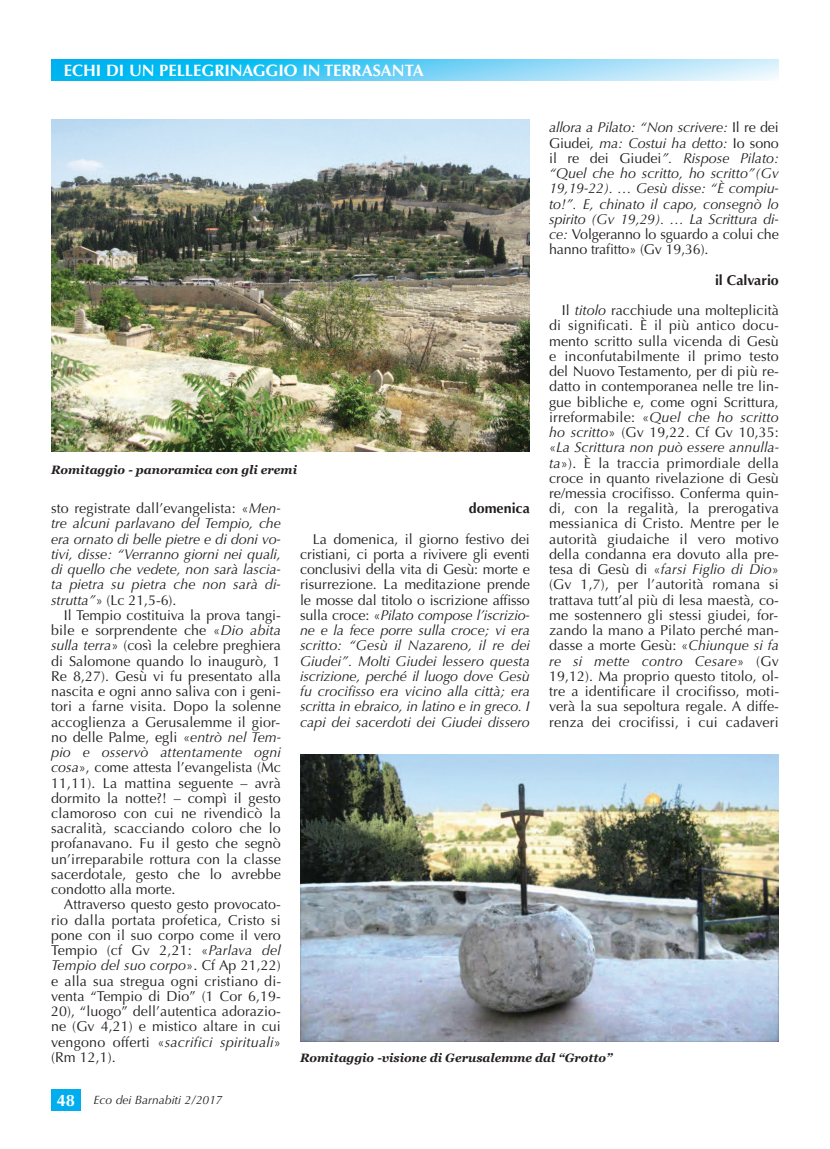
<style>
.page{position:relative;width:830px;height:1149px;background:#fff}
.page>*{position:absolute;margin:0;border:0;box-sizing:border-box;transform-origin:0 0}
.t1{font:700 16.5px "Optima";color:#fff}
.t2{font:14.25px/15.1px "Optima";letter-spacing:.005em;color:#231f20;text-align:justify}
.t3{font:italic 14.25px/15.1px "Optima";letter-spacing:-.005em;color:#231f20;text-align:justify}
.t4{font:700 14.25px "Optima";color:#231f20}
.t5{font:italic 700 12px "Georgia";color:#231f20}
.t6{font:italic 12px "Optima";color:#231f20}
.s1{font-style:normal}
.s2{font-weight:700}
.s3{font-style:italic}
.s4{font-weight:700;font-style:normal;font-size:16.5px;color:#fff}
</style>
<div class="page">
<svg style="left:51px;top:60px;width:727px;height:21px;background:#66d0f5"></svg>
<div style="left:51px;top:1089px;width:30px;height:21px;background:#00aeef"></div>
<img style="left:51px;top:119px;width:478px;height:332px">
<img style="left:300px;top:754px;width:478px;height:287px">
<p class="t1" style="left:64px;top:61px;width:361px">ECHI DI UN PELLEGRINAGGIO IN TERRASANTA</p>
<p class="t3" style="left:548px;top:120px;width:231px">allora a Pilato: “Non scrivere: <span class="s1">Il re dei Giudei</span>, ma: Costui ha detto: <span class="s1">Io sono il re dei Giudei</span>”. Rispose Pilato: “Quel che ho scritto, ho scritto”(Gv 19,19-22). … Gesù disse: “È compiu&shy;to!”. E, chinato il capo, consegnò lo spirito (Gv 19,29). … La Scrittura di&shy;ce: <span class="s1">Volgeranno lo sguardo a colui che hanno trafitto» (Gv 19,36).</span></p>
<p class="t2" style="left:561px;top:265px;width:218px;line-height:30.5px;text-align:right"><span class="s2">il Calvario<br></span>Il <span class="s3">titolo</span> racchiude una molteplicità</p>
<p class="t2" style="left:548px;top:318px;width:231px">di significati. È il più antico docu&shy;mento scritto sulla vicenda di Gesù e inconfutabilmente il primo testo del Nuovo Testamento, per di più re&shy;datto in contemporanea nelle tre lin&shy;gue bibliche e, come ogni Scrittura, irreformabile: «<span class="s3">Quel che ho scritto ho scritto</span>» (Gv 19,22. Cf Gv 10,35: «<span class="s3">La Scrittura non può essere annulla&shy;ta</span>»). È la traccia primordiale della croce in quanto rivelazione di Gesù re/messia crocifisso. Conferma quin&shy;di, con la regalità, la prerogativa messianica di Cristo. Mentre per le autorità giudaiche il vero motivo della condanna era dovuto alla pre&shy;tesa di Gesù di «<span class="s3">farsi Figlio di Dio</span>» (Gv 1,7), per l’autorità romana si trattava tutt’al più di lesa maestà, co&shy;me sostennero gli stessi giudei, for&shy;zando la mano a Pilato perché man&shy;dasse a morte Gesù: «<span class="s3">Chiunque si fa re si mette contro Cesare</span>» (Gv 19,12). Ma proprio questo titolo, ol&shy;tre a identificare il crocifisso, moti&shy;verà la sua sepoltura regale. A diffe&shy;renza dei crocifissi, i cui cadaveri</p>
<p class="t5" style="left:51px;top:463px;width:247px">Romitaggio - panoramica con gli eremi</p>
<p class="t4" style="left:468px;top:500px;width:62px">domenica</p>
<p class="t3" style="left:300px;top:531px;width:231px;text-indent:13px"><span class="s1">La domenica, il giorno festivo dei cristiani, ci porta a rivivere gli eventi conclusivi della vita di Gesù: morte e risurrezione. La meditazione prende le mosse dal titolo o iscrizione affisso sulla croce: «</span>Pilato compose l’iscrizio&shy;ne e la fece porre sulla croce; vi era scritto: “Gesù il Nazareno, il re dei Giudei”. Molti Giudei lessero questa iscrizione, perché il luogo dove Gesù fu crocifisso era vicino alla città; era scritta in ebraico, in latino e in greco. I capi dei sacerdoti dei Giudei dissero</p>
<p class="t3" style="left:51px;top:501px;width:231px"><span class="s1">sto registrate dall’evangelista: «</span>Men&shy;tre alcuni parlavano del Tempio, che era ornato di belle pietre e di doni vo&shy;tivi, disse: “Verranno giorni nei quali, di quello che vedete, non sarà lascia&shy;ta pietra su pietra che non sarà di&shy;strutta”<span class="s1">» (Lc 21,5-6).</span></p>
<p class="t2" style="left:51px;top:607px;width:231px;text-indent:13px">Il Tempio costituiva la prova tangi&shy;bile e sorprendente che «<span class="s3">Dio abita sulla terra</span>» (così la celebre preghiera di Salomone quando lo inaugurò, 1<br>Re 8,27). Gesù vi fu presentato alla nascita e ogni anno saliva con i geni&shy;tori a farne visita. Dopo la solenne accoglienza a Gerusalemme il gior&shy;no delle Palme, egli «<span class="s3">entrò nel Tem&shy;pio e osservò attentamente ogni cosa</span>», come attesta l’evangelista (Mc 11,11). La mattina seguente – avrà dormito la notte?! – compì il gesto clamoroso con cui ne rivendicò la sacralità, scacciando coloro che lo profanavano. Fu il gesto che segnò un’irreparabile rottura con la classe sacerdotale, gesto che lo avrebbe condotto alla morte.</p>
<p class="t2" style="left:51px;top:896px;width:231px;text-indent:13px">Attraverso questo gesto provocato&shy;rio dalla portata profetica, Cristo si pone con il suo corpo come il vero Tempio (cf Gv 2,21: «<span class="s3">Parlava del Tempio del suo corpo</span>». Cf Ap 21,22) e alla sua stregua ogni cristiano di&shy;venta “Tempio di Dio” (1 Cor 6,19- 20), “luogo” dell’autentica adorazio&shy;ne (Gv 4,21) e mistico altare in cui vengono offerti «<span class="s3">sacrifici spirituali</span>» (Rm 12,1).</p>
<p class="t5" style="left:300px;top:1050px;width:313px">Romitaggio -visione di Gerusalemme dal “Grotto”</p>
<p class="t6" style="left:57px;top:1092px;width:167px"><span class="s4">48</span> Eco dei Barnabiti 2/2017</p>
</div>
